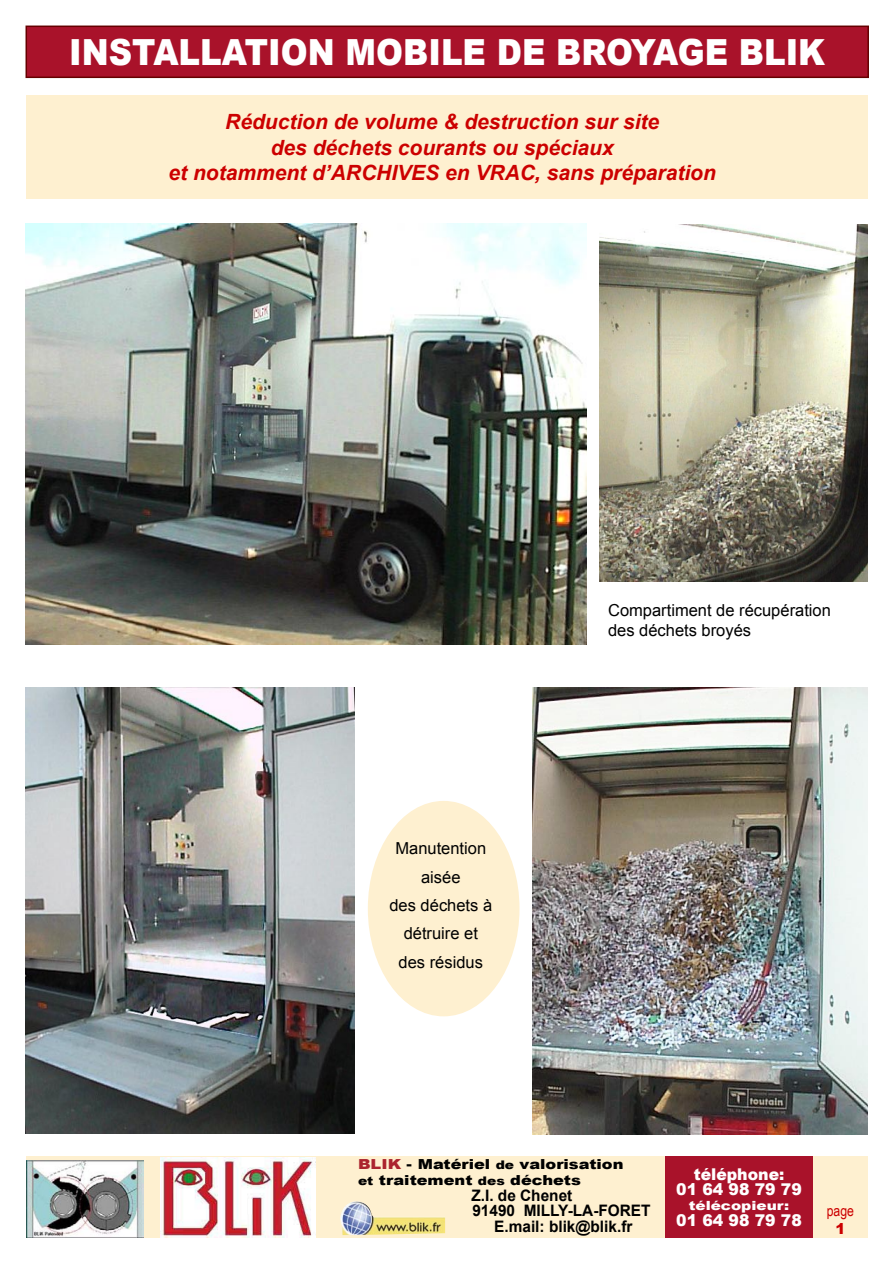
<style>
.page{position:relative;width:893px;height:1263px;background:#fff}
.page>*{position:absolute;margin:0;border:0;box-sizing:border-box;transform-origin:0 0}
.t1{font:900 36px "Arial";color:#fff;scale:.9 1}
.t2{font:italic 700 21px/25.2px "Arial";color:#c00;text-align:center}
.t3{font:16.5px/19.8px "Arial";color:#000}
.t4{font:900 16.2px "Arial";color:#fff}
.t5{font:700 15.75px/15.8px "Arial";color:#000;text-align:center}
.t6{font:15px/18px "Arial Narrow";color:#c00;text-align:center}
.t7{font:900 13.8px/15.8px "Arial";color:#000;scale:1.17 1}
.t8{font:900 12.6px "Arial";color:#fff;scale:1.21 1}
.s1{color:#ab242e}
.s2{font-size:11.85px}
.s3{font-family:"Arial";font-weight:900}
</style>
<div class="page">
<div style="left:26px;top:1156px;width:841px;height:81px;background:#fef0d0"></div>
<div style="left:665px;top:1156px;width:148px;height:81px;background:#a9122a"></div>
<img style="left:26px;top:1160px;width:117px;height:77px">
<img style="left:160px;top:1158px;width:155px;height:79px">
<img style="left:340px;top:1201px;width:105px;height:34px">
<div style="left:26px;top:26px;width:842px;height:51px;background:#a9122a"></div>
<div style="left:26px;top:26px;width:843px;height:52px;border:1px solid #600"></div>
<div style="left:26px;top:95px;width:841px;height:103px;background:#fef0d0"></div>
<img style="left:26px;top:223px;width:561px;height:421px">
<img style="left:600px;top:225px;width:267px;height:357px">
<div style="left:368px;top:801px;width:151px;height:215px;background:#fef0d0;border-radius:50%"></div>
<img style="left:26px;top:687px;width:328px;height:446px">
<img style="left:533px;top:687px;width:334px;height:447px">
<p class="t1" style="left:69px;top:32px;width:841px">INSTALLATION MOBILE DE BROYAGE BLIK</p>
<p class="t2" style="left:169px;top:109px;width:549px">Réduction de volume &amp; destruction sur site<br>des déchets courants ou spéciaux<br>et notamment d’ARCHIVES en VRAC, sans préparation</p>
<p class="t3" style="left:395px;top:839px;width:92px">Manutention</p>
<p class="t3" style="left:421px;top:867px;width:41px">aisée</p>
<p class="t3" style="left:389px;top:895px;width:104px">des déchets à</p>
<p class="t3" style="left:404px;top:924px;width:76px">détruire et</p>
<p class="t3" style="left:399px;top:952px;width:86px">des résidus</p>
<p class="t3" style="left:608px;top:600px;width:224px">Compartiment de récupération des déchets broyés</p>
<p class="t7" style="left:358px;top:1156px;width:228px"><span class="s1">BLIK</span> - Matériel <span class="s2">de</span> valorisation <span class="s2">et</span> traitement <span class="s2">des</span> déchets</p>
<p class="t5" style="left:471px;top:1187px;width:102px">Z.I. de Chenet</p>
<p class="t5" style="left:472px;top:1203px;width:180px">91490 MILLY-LA-FORET<br>E.mail: blik@blik.fr</p>
<p class="t6" style="left:827px;top:1201px;width:29px">page<br><span class="s3">1</span></p>
<p class="t4" style="left:694px;top:1165px;width:92px">téléphone:</p>
<p class="t4" style="left:676px;top:1180px;width:127px">01 64 98 79 79</p>
<p class="t8" style="left:689px;top:1199px;width:85px">télécopieur:</p>
<p class="t4" style="left:676px;top:1211px;width:127px">01 64 98 79 78</p>
</div>
